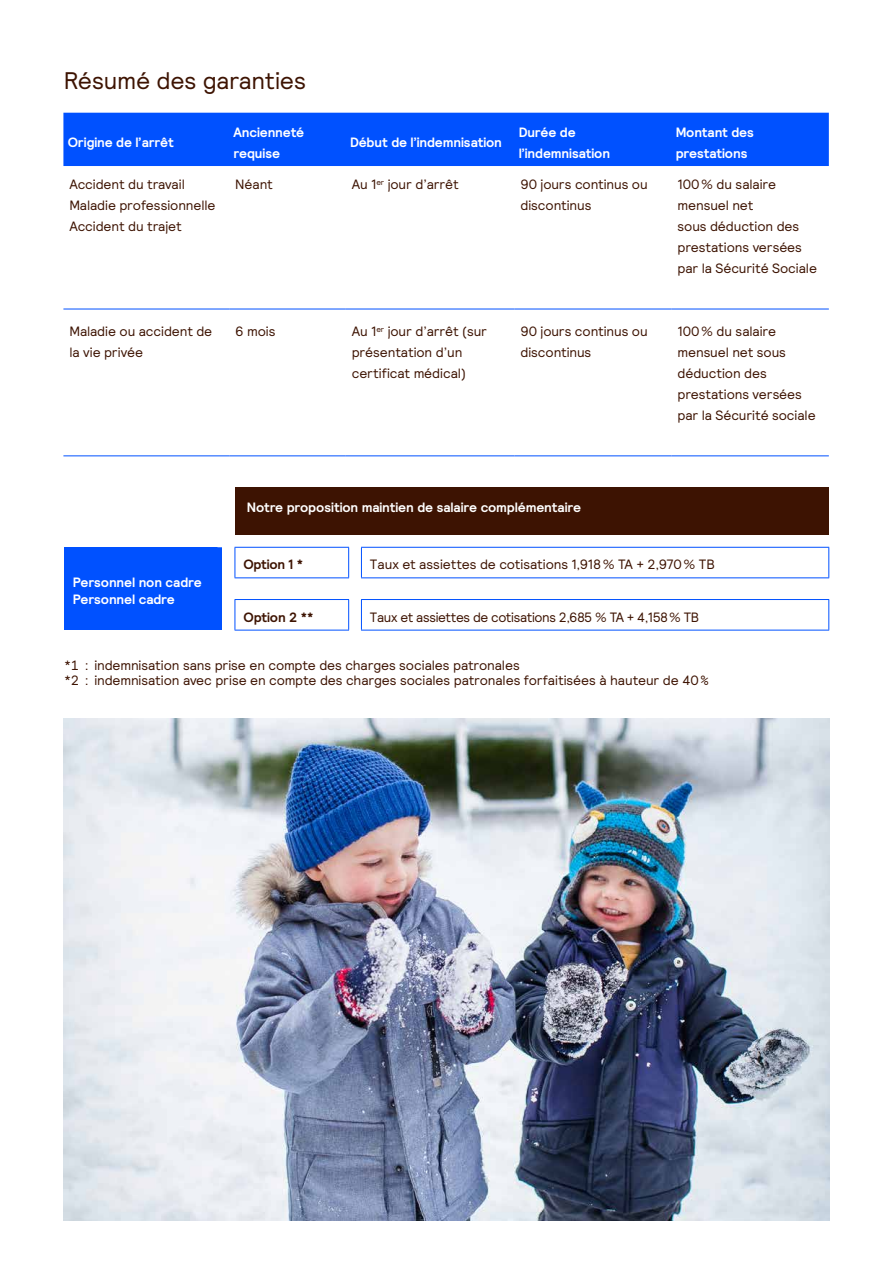
<style>
.page{position:relative;width:893px;height:1263px;background:#fff}
.page>*{position:absolute;margin:0;border:0;box-sizing:border-box;transform-origin:0 0}
.t1{font:24px "Relative";letter-spacing:-.01em;color:#3d1302}
.t2{font:13.5px/21px "Relative";letter-spacing:-.01em;color:#3d1302}
.t3{font:700 13.5px/21px "Relative";letter-spacing:-.01em;color:#fff}
.t4{font:700 13.5px "Relative";letter-spacing:-.015em;color:#3d1302}
</style>
<div class="page">
<img style="left:64px;top:719px;width:765px;height:501px">
<div style="left:63px;top:113px;width:766px;height:53px;background:#0051ff"></div>
<hr style="left:63px;top:309px;width:166px;height:1px;background:#0051ff">
<hr style="left:229px;top:309px;width:117px;height:1px;background:#0051ff">
<hr style="left:346px;top:309px;width:168px;height:1px;background:#0051ff">
<hr style="left:514px;top:309px;width:157px;height:1px;background:#0051ff">
<hr style="left:671px;top:309px;width:158px;height:1px;background:#0051ff">
<hr style="left:63px;top:455px;width:166px;height:1px;background:#0051ff">
<hr style="left:229px;top:455px;width:117px;height:1px;background:#0051ff">
<hr style="left:346px;top:455px;width:168px;height:1px;background:#0051ff">
<hr style="left:514px;top:455px;width:157px;height:1px;background:#0051ff">
<hr style="left:671px;top:455px;width:158px;height:1px;background:#0051ff">
<svg style="left:234px;top:534px;width:595px;height:96px"></svg>
<div style="left:235px;top:487px;width:594px;height:47px;background:#3d1302"></div>
<div style="left:64px;top:547px;width:158px;height:83px;background:#0051ff"></div>
<div style="left:230px;top:578px;width:9px;height:21px;background:#fff"></div>
<div style="left:344px;top:578px;width:9px;height:21px;background:#fff"></div>
<div style="left:357px;top:578px;width:9px;height:21px;background:#fff"></div>
<svg style="left:235px;top:548px;width:1px;height:29px"></svg>
<svg style="left:828px;top:548px;width:1px;height:29px"></svg>
<hr style="left:235px;top:600px;width:1px;height:30px;background:#0051ff">
<hr style="left:828px;top:600px;width:1px;height:30px;background:#0051ff">
<hr style="left:235px;top:630px;width:114px;height:1px;background:#0051ff">
<hr style="left:361px;top:630px;width:468px;height:1px;background:#0051ff">
<hr style="left:235px;top:599px;width:114px;height:1px;background:#0051ff">
<hr style="left:361px;top:599px;width:468px;height:1px;background:#0051ff">
<hr style="left:235px;top:577px;width:114px;height:1px;background:#0051ff">
<hr style="left:361px;top:577px;width:468px;height:1px;background:#0051ff">
<svg style="left:348px;top:548px;width:1px;height:29px"></svg>
<svg style="left:361px;top:548px;width:1px;height:29px"></svg>
<hr style="left:348px;top:600px;width:1px;height:30px;background:#0051ff">
<hr style="left:361px;top:600px;width:1px;height:30px;background:#0051ff">
<hr style="left:235px;top:547px;width:114px;height:1px;background:#0051ff">
<hr style="left:361px;top:547px;width:468px;height:1px;background:#0051ff">
<h1 class="t1" style="left:64px;top:65px;width:244px">Résumé des garanties</h1>
<p class="t3" style="left:68px;top:132px;width:107px">Origine de l’arrêt</p>
<p class="t3" style="left:233px;top:121px;width:72px">Ancienneté requise</p>
<p class="t3" style="left:350px;top:132px;width:153px">Début de l’indemnisation</p>
<p class="t3" style="left:519px;top:121px;width:93px">Durée de l’indemnisation</p>
<p class="t3" style="left:676px;top:121px;width:80px">Montant des prestations</p>
<p class="t2" style="left:69px;top:173px;width:148px">Accident du travail<br>Maladie professionnelle<br>Accident du trajet</p>
<p class="t2" style="left:235px;top:173px;width:39px">Néant</p>
<p class="t2" style="left:352px;top:173px;width:109px">Au 1<sup>er</sup> jour d’arrêt</p>
<p class="t2" style="left:520px;top:173px;width:129px">90 jours continus ou discontinus</p>
<p class="t2" style="left:677px;top:173px;width:141px">100% du salaire mensuel net<br>sous déduction des prestations versées par la Sécurité Sociale</p>
<p class="t2" style="left:69px;top:320px;width:144px">Maladie ou accident de la vie privée</p>
<p class="t2" style="left:235px;top:320px;width:42px">6 mois</p>
<p class="t2" style="left:352px;top:320px;width:137px">Au 1<sup>er</sup> jour d’arrêt (sur présentation d’un certificat médical)</p>
<p class="t2" style="left:520px;top:320px;width:129px">90 jours continus ou discontinus</p>
<p class="t2" style="left:677px;top:320px;width:140px">100% du salaire mensuel net sous déduction des prestations versées par la Sécurité sociale</p>
<p class="t3" style="left:247px;top:496px;width:336px">Notre proposition maintien de salaire complémentaire</p>
<p class="t3" style="left:73px;top:574px;width:130px;line-height:16.5px">Personnel non cadre<br>Personnel cadre</p>
<p class="t4" style="left:243px;top:556px;width:61px">Option 1 *</p>
<p class="t2" style="left:370px;top:554px;width:347px">Taux et assiettes de cotisations 1,918% TA + 2,970% TB</p>
<p class="t4" style="left:243px;top:608px;width:72px">Option 2 **</p>
<p class="t2" style="left:370px;top:606px;width:331px">Taux et assiettes de cotisations 2,685 % TA + 4,158% TB</p>
<p class="t2" style="left:64px;top:657px;width:646px;line-height:15px">*1 : indemnisation sans prise en compte des charges sociales patronales<br>*2 : indemnisation avec prise en compte des charges sociales patronales forfaitisées à hauteur de 40%</p>
</div>
